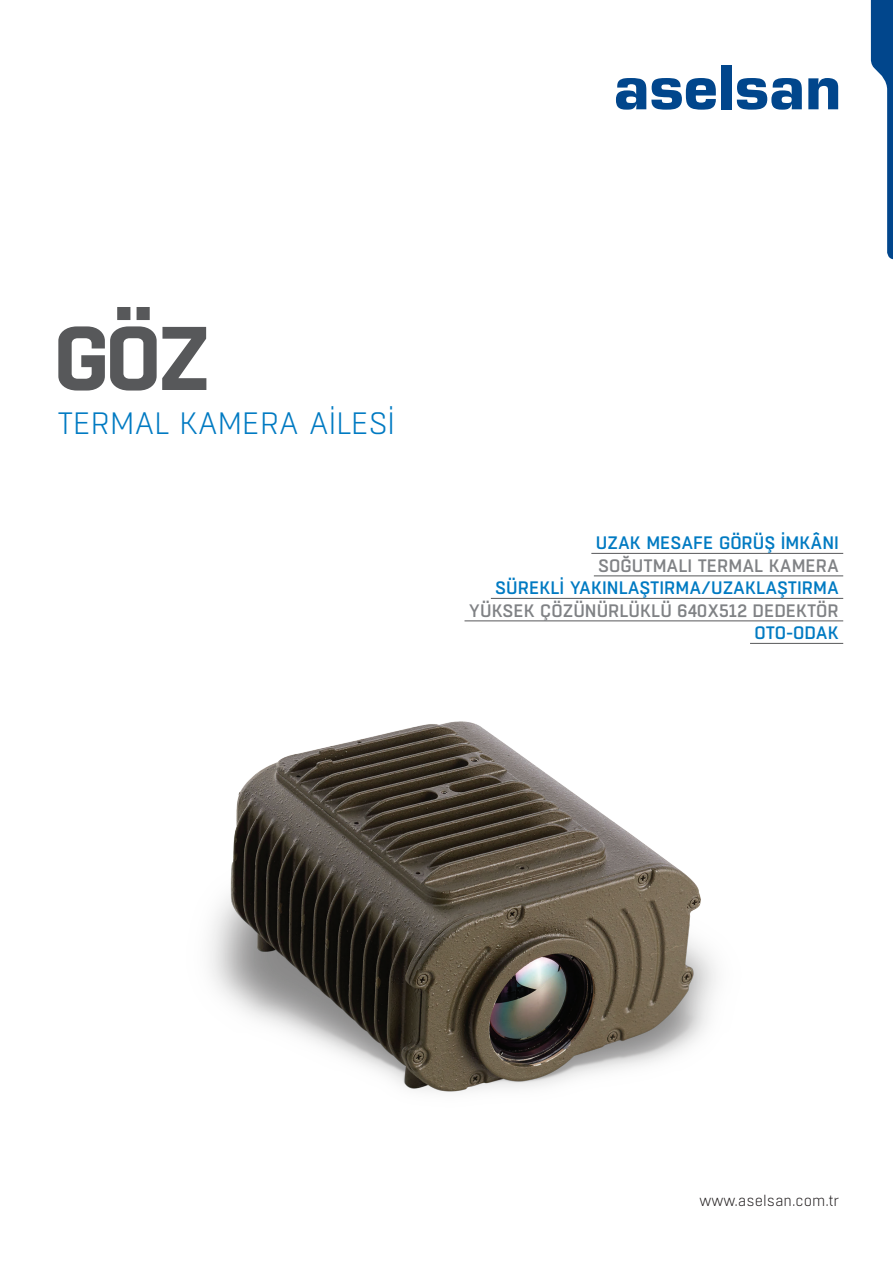
<style>
.page{position:relative;width:893px;height:1263px;background:#fff}
.page>*{position:absolute;margin:0;border:0;box-sizing:border-box;transform-origin:0 0}
.t1{font:700 90px "Boxed";color:#57585a}
.t2{font:300 30.9px "Boxed";letter-spacing:-.015em;color:#007ac2}
.t3{font:500 18px "Boxed";color:#007ac2}
.t4{font:500 18px "Boxed";color:#808285}
.t5{font:300 15px "Boxed";color:#231f20}
</style>
<div class="page">
<svg style="left:616px;top:78px;width:100px;height:32px"></svg>
<div style="left:721px;top:65px;width:10px;height:44px;background:#01468c"></div>
<svg style="left:737px;top:78px;width:65px;height:32px"></svg>
<svg style="left:808px;top:78px;width:30px;height:31px"></svg>
<svg style="left:871px;top:0;width:22px;height:259px"></svg>
<img style="left:210px;top:721px;width:506px;height:371px">
<hr style="left:591px;top:553px;width:252px;height:1px;background:#57585a">
<hr style="left:594px;top:576px;width:249px;height:1px;background:#57585a">
<hr style="left:491px;top:598px;width:352px;height:1px;background:#57585a">
<hr style="left:464px;top:621px;width:379px;height:1px;background:#57585a">
<hr style="left:750px;top:643px;width:93px;height:1px;background:#57585a">
<p class="t1" style="left:54px;top:298px;width:159px">GÖZ</p>
<p class="t2" style="left:58px;top:404px;width:339px">TERMAL KAMERA AİLESİ</p>
<p class="t3" style="left:596px;top:531px;width:245px">UZAK MESAFE GÖRÜŞ İMKÂNI</p>
<p class="t4" style="left:598px;top:554px;width:242px">SOĞUTMALI TERMAL KAMERA</p>
<p class="t3" style="left:495px;top:576px;width:345px">SÜREKLI YAKINLAŞTIRMA/UZAKLAŞTIRMA</p>
<p class="t4" style="left:469px;top:599px;width:371px">YÜKSEK ÇÖZÜNÜRLÜKLÜ 640X512 DEDEKTÖR</p>
<p class="t3" style="left:754px;top:621px;width:86px">OTO-ODAK</p>
<p class="t5" style="left:700px;top:1191px;width:141px">www.aselsan.com.tr</p>
</div>
